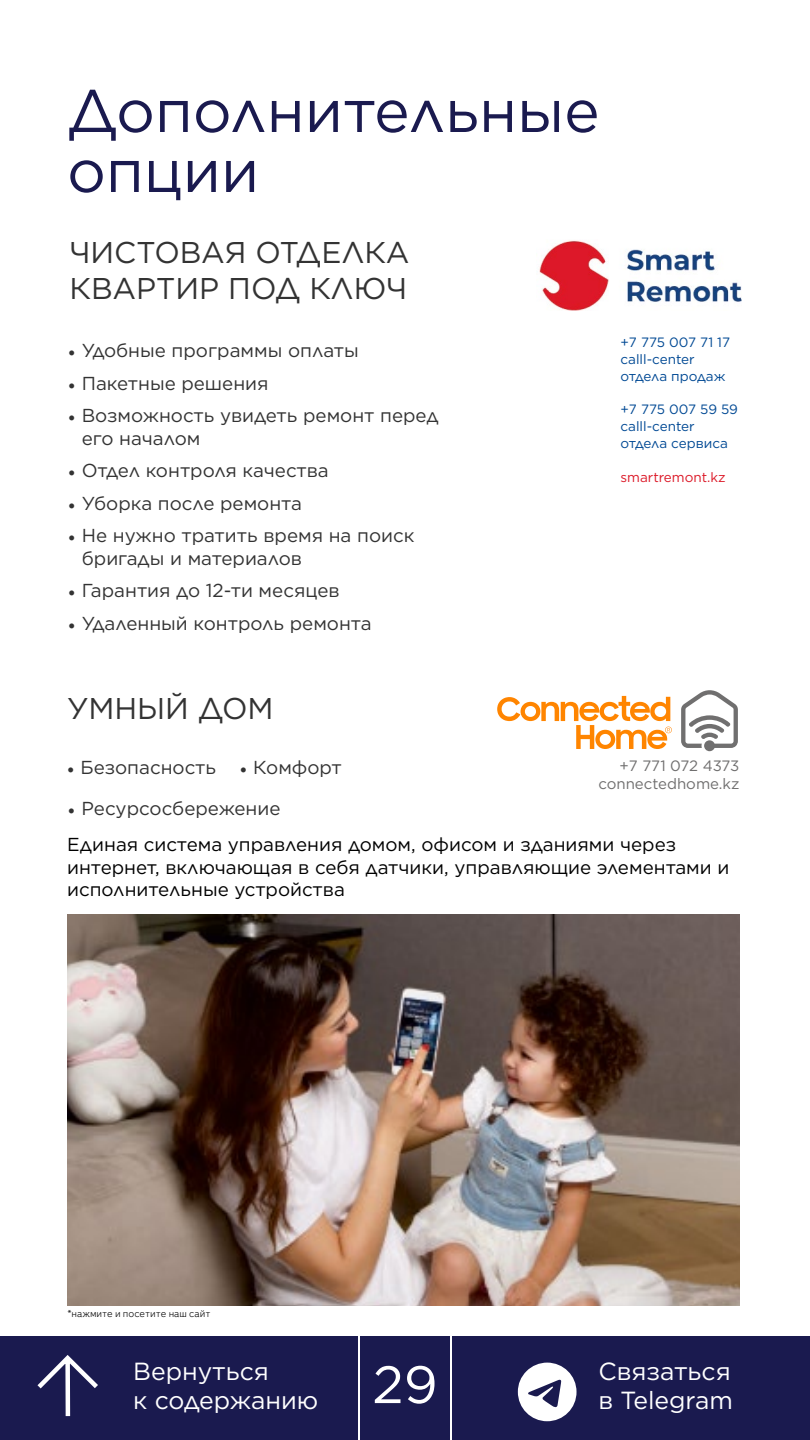
<style>
.page{position:relative;width:810px;height:1440px;background:#fff}
.page>*{position:absolute;margin:0;border:0;box-sizing:border-box;transform-origin:0 0}
.t1{font:60px/60px "Gotham";color:#1a1a4f}
.t2{font:52.5px "Gotham";color:#fff}
.t3{font:30px/36px "Gotham";color:#333}
.t4{font:24.75px/28.8px "Gotham";color:#fff}
.t5{font:18.75px/22.5px "Gotham";color:#333}
.t6{font:18.75px/22.5px "Gotham";color:#000}
.t7{font:15px/18px "Gotham";color:#706f6f;text-align:right}
.t8{font:13.5px/16.8px "Gotham";color:#004994}
.t9{font:13.5px "Gotham";color:#dc1928}
.t10{font:300 10.5px "Littera Text";color:#000}
.s1{font-family:"Minion Pro"}
</style>
<div class="page">
<div style="left:360px;top:1336px;width:90px;height:104px;background:#1a1a4f"></div>
<div style="left:0;top:1336px;width:358px;height:104px;background:#1a1a4f"></div>
<svg style="left:37px;top:1355px;width:61px;height:62px"></svg>
<div style="left:452px;top:1336px;width:358px;height:104px;background:#1a1a4f"></div>
<svg style="left:518px;top:1363px;width:59px;height:58px"></svg>
<img style="left:539px;top:240px;width:203px;height:71px">
<svg style="left:681px;top:690px;width:57px;height:61px"></svg>
<svg style="left:497px;top:696px;width:175px;height:53px"></svg>
<img style="left:67px;top:915px;width:673px;height:391px">
<h1 class="t1" style="left:67px;top:79px;width:534px">Дополнительные опции</h1>
<h3 class="t3" style="left:70px;top:234px;width:341px">ЧИСТОВАЯ ОТДЕЛКА<br>КВАРТИР ПОД КЛЮЧ</h3>
<p class="t5" style="left:68px;top:339px;width:292px"><span class="s1">•</span> Удобные программы оплаты</p>
<p class="t5" style="left:68px;top:371px;width:202px"><span class="s1">•</span> Пакетные решения</p>
<p class="t5" style="left:82px;top:404px;width:358px;text-indent:-14px"><span class="s1">•</span> Возможность увидеть ремонт перед его началом</p>
<p class="t5" style="left:68px;top:459px;width:262px"><span class="s1">•</span> Отдел контроля качества</p>
<p class="t5" style="left:68px;top:491px;width:235px"><span class="s1">•</span> Уборка после ремонта</p>
<p class="t5" style="left:82px;top:524px;width:334px;text-indent:-14px"><span class="s1">•</span> Не нужно тратить время на поиск бригады и материалов</p>
<p class="t5" style="left:68px;top:579px;width:273px"><span class="s1">•</span> Гарантия до 12-ти месяцев</p>
<p class="t5" style="left:68px;top:612px;width:305px"><span class="s1">•</span> Удаленный контроль ремонта</p>
<h3 class="t3" style="left:67px;top:690px;width:208px">УМНЫЙ ДОМ</h3>
<p class="t5" style="left:67px;top:756px;width:150px"><span class="s1">•</span> Безопасность</p>
<p class="t5" style="left:240px;top:756px;width:104px"><span class="s1">•</span> Комфорт</p>
<p class="t5" style="left:68px;top:796px;width:214px"><span class="s1">•</span> Ресурсосбережение</p>
<p class="t8" style="left:621px;top:334px;width:111px">+7 775 007 71 17 calll-center отдела продаж</p>
<p class="t8" style="left:621px;top:401px;width:119px">+7 775 007 59 59 calll-center отдела сервиса</p>
<p class="t9" style="left:621px;top:468px;width:107px">smartremont.kz</p>
<p class="t7" style="left:598px;top:757px;width:143px">+7 771 072 4373 connectedhome.kz</p>
<p class="t6" style="left:67px;top:833px;width:664px">Единая система управления домом, офисом и зданиями через интернет, включающая в себя датчики, управляющие элементами и исполнительные устройства</p>
<p class="t10" style="left:68px;top:1308px;width:144px">*нажмите и посетите наш сайт</p>
<h3 class="t4" style="left:133px;top:1356px;width:187px">Вернуться<br>к содержанию</h3>
<h3 class="t4" style="left:598px;top:1356px;width:136px">Связаться в Telegram</h3>
<h2 class="t2" style="left:372px;top:1351px;width:67px">29</h2>
</div>
